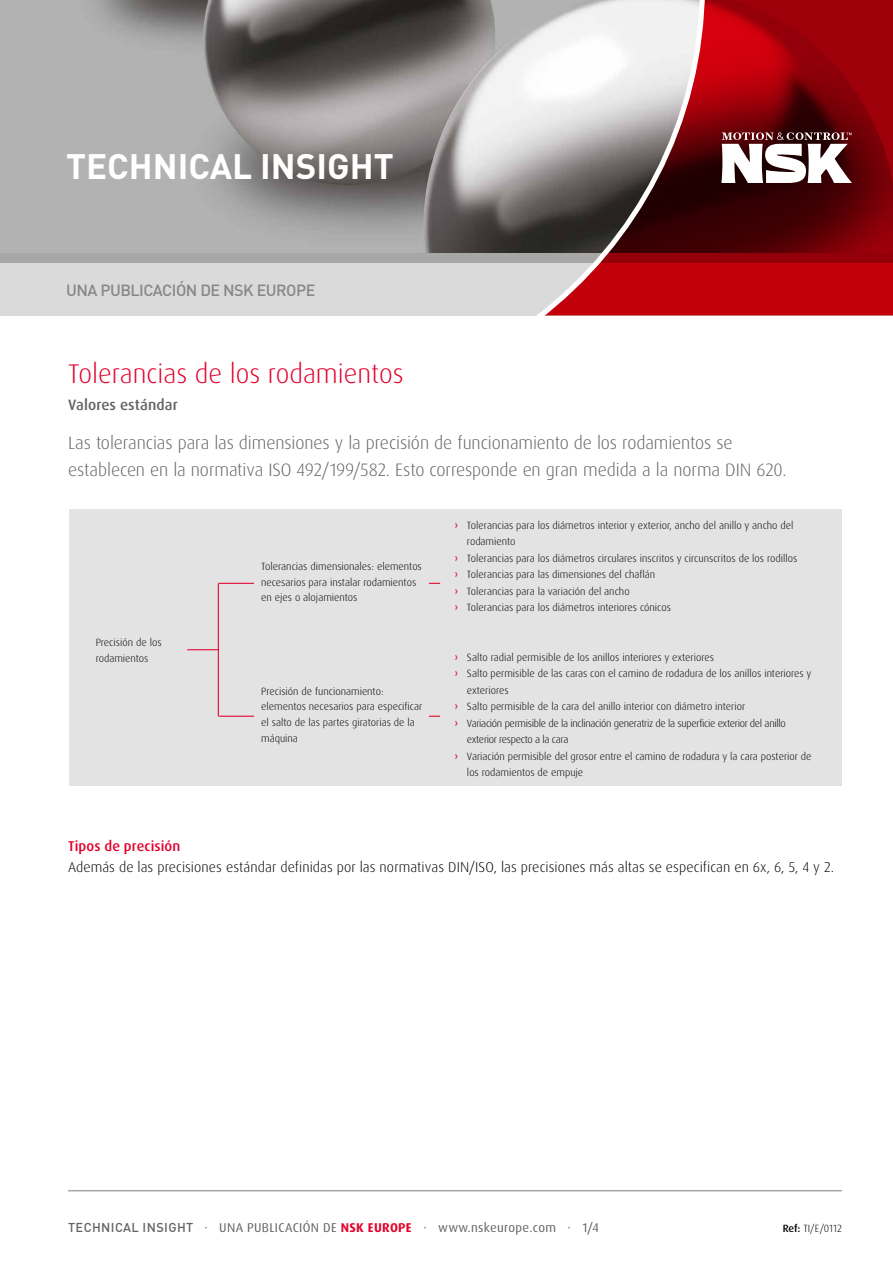
<style>
.page{position:relative;width:893px;height:1263px;background:#fff}
.page>*{position:absolute;margin:0;border:0;box-sizing:border-box;transform-origin:0 0}
.t1{font:700 34.95px "DIN Pro";color:#fff}
.t2{font:300 27px "Dax Pro";color:#e4002c}
.t3{font:300 18px/27px "Dax Pro";letter-spacing:-.005em;color:#636362}
.t4{font:500 16.05px "DIN Pro";letter-spacing:-.03em;color:#878786}
.t5{font:500 15px "Dax Pro";letter-spacing:.005em;color:#636362}
.t6{font:300 14.25px "Dax Pro";letter-spacing:.005em;color:#000}
.t7{font:500 14.25px "Dax Pro";letter-spacing:.01em;color:#e4002c}
.t8{font:12.75px "Dax Pro";letter-spacing:.025em;color:#636362}
.t9{font:300 10.5px/15.8px "Dax Pro";color:#000}
.t10{font:300 10.5px "Dax Pro";letter-spacing:-.03em;color:#000}
.s1{font-weight:500;color:#e4002c}
.s2{font-family:"DIN Pro";font-weight:500}
.s3{font-weight:700;color:#e4002c}
.s4{font-weight:500}
</style>
<div class="page">
<div style="left:69px;top:510px;width:772px;height:276px;background:#e3e3e3"></div>
<hr style="left:68px;top:1190px;width:774px;height:1px;background:#a7a7a8">
<hr style="left:218px;top:583px;width:222px;height:1px;background:#e4002c">
<hr style="left:218px;top:716px;width:222px;height:1px;background:#e4002c">
<hr style="left:218px;top:583px;width:1px;height:133px;background:#e4002c">
<hr style="left:187px;top:649px;width:31px;height:1px;background:#e4002c">
<div style="left:255px;top:540px;width:174px;height:85px;background:#e3e3e3"></div>
<div style="left:255px;top:672px;width:174px;height:85px;background:#e3e3e3"></div>
<img style="left:0;top:0;width:529px;height:254px">
<div style="left:0;top:263px;width:893px;height:52px;background:#dadada"></div>
<div style="left:0;top:254px;width:893px;height:9px;background:#a7a7a8"></div>
<svg style="left:708px;top:0;width:185px;height:315px;background:#8b0008"></svg>
<svg style="left:529px;top:0;width:179px;height:316px"></svg>
<svg style="left:721px;top:132px;width:131px;height:51px"></svg>
<h1 class="t1" style="left:66px;top:137px;width:329px">TECHNICAL INSIGHT</h1>
<h3 class="t4" style="left:66px;top:279px;width:251px">UNA PUBLICACIÓN DE NSK EUROPE</h3>
<h2 class="t2" style="left:68px;top:356px;width:337px">Tolerancias de los rodamientos</h2>
<h3 class="t5" style="left:68px;top:395px;width:111px">Valores estándar</h3>
<h3 class="t3" style="left:68px;top:430px;width:720px">Las tolerancias para las dimensiones y la precisión de funcionamiento de los rodamientos se establecen en la normativa ISO 492/199/582. Esto corresponde en gran medida a la norma DIN 620.</h3>
<p class="t9" style="left:96px;top:634px;width:67px">Precisión de los rodamientos</p>
<p class="t9" style="left:261px;top:558px;width:162px">Tolerancias dimensionales: elementos necesarios para instalar rodamientos en ejes o alojamientos</p>
<p class="t9" style="left:261px;top:683px;width:163px">Precisión de funcionamiento: elementos necesarios para especificar el salto de las partes giratorias de la máquina</p>
<p class="t9" style="left:455px;top:517px;width:340px"><span class="s1">›</span> Tolerancias para los diámetros interior y exterior, ancho del anillo y ancho del</p>
<p class="t9" style="left:467px;top:534px;width:50px">rodamiento</p>
<p class="t9" style="left:455px;top:550px;width:344px"><span class="s1">›</span> Tolerancias para los diámetros circulares inscritos y circunscritos de los rodillos</p>
<p class="t9" style="left:455px;top:567px;width:202px"><span class="s1">›</span> Tolerancias para las dimensiones del chaflán</p>
<p class="t9" style="left:455px;top:583px;width:176px"><span class="s1">›</span> Tolerancias para la variación del ancho</p>
<p class="t9" style="left:455px;top:600px;width:217px"><span class="s1">›</span> Tolerancias para los diámetros interiores cónicos</p>
<p class="t9" style="left:455px;top:649px;width:261px"><span class="s1">›</span> Salto radial permisible de los anillos interiores y exteriores</p>
<p class="t9" style="left:455px;top:666px;width:358px"><span class="s1">›</span> Salto permisible de las caras con el camino de rodadura de los anillos interiores y</p>
<p class="t9" style="left:467px;top:682px;width:43px">exteriores</p>
<p class="t9" style="left:455px;top:699px;width:292px"><span class="s1">›</span> Salto permisible de la cara del anillo interior con diámetro interior</p>
<p class="t10" style="left:455px;top:716px;width:332px"><span class="s1">›</span> Variación permisible de la inclinación generatriz de la superficie exterior del anillo</p>
<p class="t10" style="left:467px;top:733px;width:103px">exterior respecto a la cara</p>
<p class="t9" style="left:455px;top:748px;width:358px"><span class="s1">›</span> Variación permisible del grosor entre el camino de rodadura y la cara posterior de</p>
<p class="t9" style="left:467px;top:764px;width:118px">los rodamientos de empuje</p>
<h3 class="t7" style="left:68px;top:836px;width:114px">Tipos de precisión</h3>
<h3 class="t6" style="left:68px;top:858px;width:767px">Además de las precisiones estándar definidas por las normativas DIN/ISO, las precisiones más altas se especifican en 6x, 6, 5, 4 y 2.</h3>
<p class="t8" style="left:68px;top:1219px;width:532px"><span class="s2">TECHNICAL INSIGHT</span> · UNA PUBLICACIÓN DE <span class="s3">NSK EUROPE</span> · www.nskeurope.com · 1/4</p>
<p class="t9" style="left:783px;top:1220px;width:61px"><span class="s4">Ref:</span> TI/E/0112</p>
</div>
